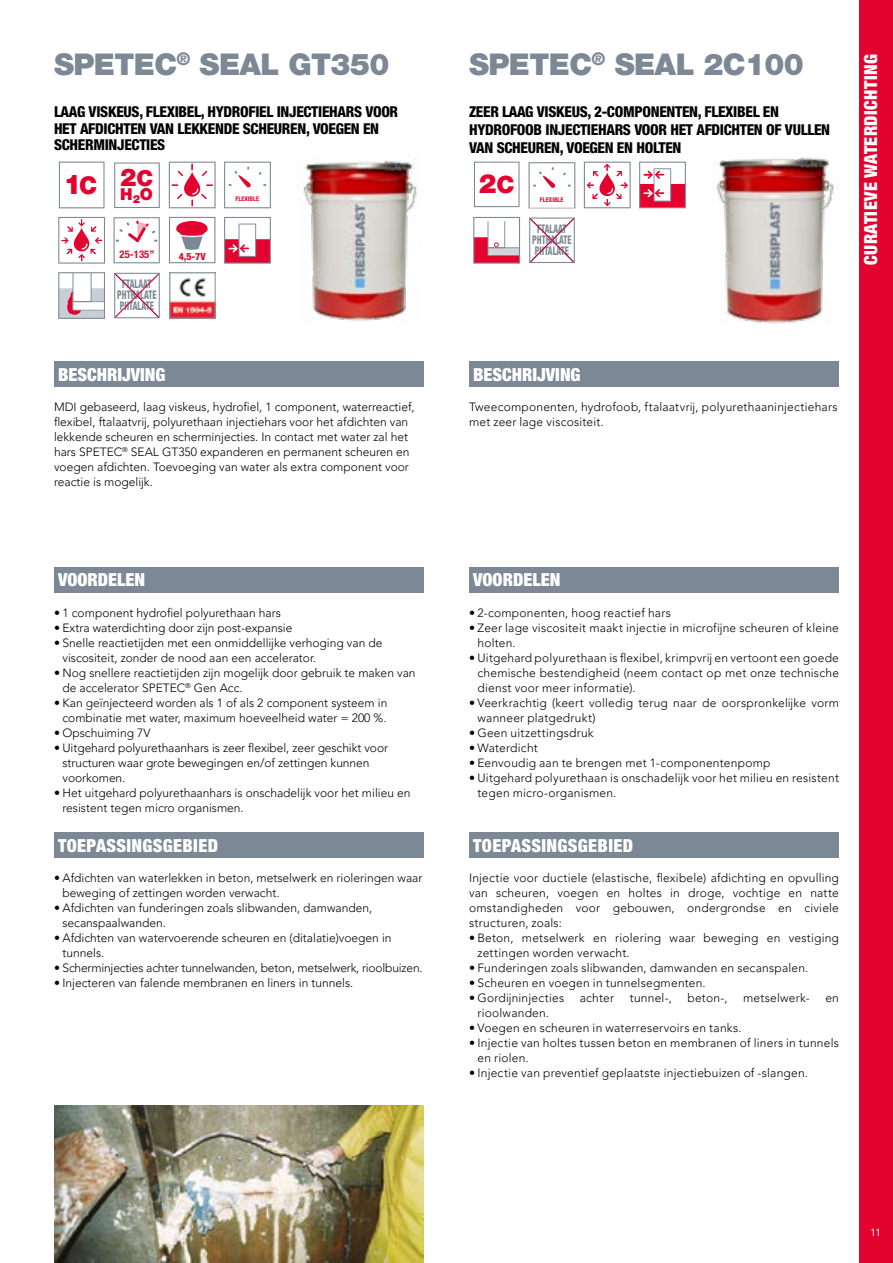
<style>
.page{position:relative;width:893px;height:1263px;background:#fff}
.page>*{position:absolute;margin:0;border:0;box-sizing:border-box;transform-origin:0 0}
.t1{font:900 30px "Helvetica Neue LT Std";letter-spacing:-.02em;color:#7c8895}
.t2{font:900 26.55px "Helvetica Neue LT Std";color:#e4032e}
.t3{font:900 24.6px "Helvetica Neue LT Std";color:#e4032e}
.t4{font:900 condensed 18px "Helvetica Neue LT Std";letter-spacing:.015em;color:#fff}
.t5{font:900 16.5px "Helvetica Neue LT Std";color:#e4032e}
.t6{font:800 condensed 15px/16.5px "Helvetica Neue LT Std";letter-spacing:-.02em;color:#000}
.t7{font:300 12px/15px "Avenir LT Pro";color:#000}
.t8{font:300 12px/15px "Avenir LT Pro";letter-spacing:.02em;color:#000}
.t9{font:800 condensed 11.85px/11.1px "Helvetica Neue LT Std";color:#7c8895;text-align:center;scale:.7 1}
.t10{font:700 condensed 10.65px "Helvetica Neue LT Std";color:#e4032e}
.t11{font:condensed 10.5px "Helvetica Neue LT Std";color:#fff}
.t12{font:800 condensed 9.9px "Helvetica Neue LT Std";color:#e4032e}
.t13{font:700 condensed 6.45px "Helvetica Neue LT Std";color:#e4032e}
.s1{font-size:27.3px}
.s2{font-size:23.85px}
</style>
<div class="page">
<div style="left:859px;top:0;width:34px;height:1263px;background:#e4032e"></div>
<img style="left:54px;top:1106px;width:370px;height:157px">
<div style="left:54px;top:361px;width:370px;height:26px;background:#7c8895"></div>
<div style="left:54px;top:567px;width:370px;height:25px;background:#7c8895"></div>
<div style="left:54px;top:832px;width:370px;height:26px;background:#7c8895"></div>
<img style="left:301px;top:161px;width:116px;height:160px">
<svg style="left:59px;top:162px;width:45px;height:46px"></svg>
<svg style="left:114px;top:163px;width:46px;height:45px"></svg>
<svg style="left:169px;top:162px;width:47px;height:46px"></svg>
<svg style="left:224px;top:162px;width:47px;height:46px"></svg>
<svg style="left:58px;top:217px;width:47px;height:47px"></svg>
<svg style="left:114px;top:217px;width:46px;height:46px"></svg>
<svg style="left:169px;top:217px;width:46px;height:46px"></svg>
<svg style="left:224px;top:217px;width:47px;height:47px"></svg>
<svg style="left:58px;top:272px;width:47px;height:47px"></svg>
<svg style="left:114px;top:272px;width:46px;height:47px"></svg>
<img style="left:169px;top:273px;width:47px;height:46px">
<img style="left:716px;top:157px;width:123px;height:166px">
<div style="left:469px;top:361px;width:370px;height:26px;background:#7c8895"></div>
<div style="left:469px;top:567px;width:370px;height:25px;background:#7c8895"></div>
<div style="left:469px;top:832px;width:370px;height:26px;background:#7c8895"></div>
<svg style="left:474px;top:162px;width:45px;height:45px"></svg>
<div style="left:475px;top:164px;width:42px;height:42px;background:#fff;border-radius:50%"></div>
<svg style="left:529px;top:162px;width:46px;height:46px"></svg>
<svg style="left:584px;top:162px;width:47px;height:46px"></svg>
<svg style="left:639px;top:162px;width:47px;height:46px"></svg>
<svg style="left:473px;top:217px;width:47px;height:47px"></svg>
<svg style="left:529px;top:217px;width:46px;height:46px"></svg>
<h1 class="t1" style="left:54px;top:47px;width:337px">SPETEC<sup>®</sup> SEAL GT350</h1>
<p class="t6" style="left:54px;top:103px;width:346px">LAAG VISKEUS, FLEXIBEL, HYDROFIEL INJECTIEHARS VOOR<br>HET AFDICHTEN VAN LEKKENDE SCHEUREN, VOEGEN EN<br>SCHERMINJECTIES</p>
<h3 class="t3" style="left:64px;top:166px;width:91px"><span class="s1">1</span>C 2<sup>C</sup></h3>
<h3 class="t5" style="left:120px;top:184px;width:34px">H O<sub>2</sub></h3>
<p class="t13" style="left:235px;top:195px;width:25px">FLEXIBLE</p>
<p class="t10" style="left:120px;top:247px;width:36px">25-135”</p>
<p class="t12" style="left:179px;top:250px;width:29px">4,5-7V</p>
<p class="t9" style="left:117px;top:278px;width:58px">FTALAAT<br>PHTHALATE<br>PHTALATE</p>
<h3 class="t4" style="left:58px;top:363px;width:109px">BESCHRIJVING</h3>
<p class="t7" style="left:54px;top:399px;width:362px">MDI gebaseerd, laag viskeus, hydrofiel, 1 component, waterreactief, flexibel, ftalaatvrij, polyurethaan injectiehars voor het afdichten van lekkende scheuren en scherminjecties. In contact met water zal het hars SPETEC<sup>®</sup> SEAL GT350 expanderen en permanent scheuren en voegen afdichten. Toevoeging van water als extra component voor reactie is mogelijk.</p>
<h3 class="t4" style="left:58px;top:569px;width:89px">VOORDELEN</h3>
<p class="t7" style="left:54px;top:605px;width:228px">• 1 component hydrofiel polyurethaan hars</p>
<p class="t7" style="left:54px;top:620px;width:240px">• Extra waterdichting door zijn post-expansie</p>
<p class="t7" style="left:63px;top:635px;width:321px;text-indent:-9px">• Snelle reactietijden met een onmiddellijke verhoging van de viscositeit, zonder de nood aan een accelerator.</p>
<p class="t7" style="left:63px;top:665px;width:355px;text-indent:-9px">• Nog snellere reactietijden zijn mogelijk door gebruik te maken van de accelerator SPETEC<sup>®</sup> Gen Acc.</p>
<p class="t7" style="left:54px;top:695px;width:335px;text-align:right">• Kan geïnjecteerd worden als 1 of als 2 component systeem in combinatie met water, maximum hoeveelheid water = 200 %.</p>
<p class="t7" style="left:54px;top:725px;width:98px">• Opschuiming 7V</p>
<p class="t7" style="left:63px;top:740px;width:327px;text-indent:-9px">• Uitgehard polyurethaanhars is zeer flexibel, zeer geschikt voor structuren waar grote bewegingen en/of zettingen kunnen voorkomen.</p>
<p class="t7" style="left:63px;top:785px;width:350px;text-indent:-9px">• Het uitgehard polyurethaanhars is onschadelijk voor het milieu en resistent tegen micro organismen.</p>
<h3 class="t4" style="left:58px;top:834px;width:161px">TOEPASSINGSGEBIED</h3>
<p class="t7" style="left:63px;top:870px;width:361px;text-indent:-9px">• Afdichten van waterlekken in beton, metselwerk en rioleringen waar beweging of zettingen worden verwacht.</p>
<p class="t7" style="left:63px;top:900px;width:311px;text-indent:-9px">• Afdichten van funderingen zoals slibwanden, damwanden, secanspaalwanden.</p>
<p class="t7" style="left:63px;top:930px;width:331px;text-indent:-9px">• Afdichten van watervoerende scheuren en (ditalatie)voegen in tunnels.</p>
<p class="t7" style="left:54px;top:960px;width:370px">• Scherminjecties achter tunnelwanden, beton, metselwerk, rioolbuizen.</p>
<p class="t7" style="left:54px;top:975px;width:301px">• Injecteren van falende membranen en liners in tunnels.</p>
<h1 class="t1" style="left:469px;top:47px;width:336px">SPETEC<sup>®</sup> SEAL 2C100</h1>
<p class="t6" style="left:469px;top:102px;width:363px;line-height:18px">ZEER LAAG VISKEUS, 2-COMPONENTEN, FLEXIBEL EN<br>HYDROFOOB INJECTIEHARS VOOR HET AFDICHTEN OF VULLEN<br>VAN SCHEUREN, VOEGEN EN HOLTEN</p>
<h2 class="t2" style="left:479px;top:167px;width:37px">2<span class="s2">C</span></h2>
<p class="t13" style="left:540px;top:195px;width:25px">FLEXIBLE</p>
<p class="t9" style="left:532px;top:223px;width:58px">FTALAAT<br>PHTHALATE<br>PHTALATE</p>
<h3 class="t4" style="left:860px;top:265px;width:212px;rotate:-90deg">CURATIEVE WATERDICHTING</h3>
<h3 class="t4" style="left:473px;top:363px;width:109px">BESCHRIJVING</h3>
<p class="t8" style="left:469px;top:399px;width:370px">Tweecomponenten, hydrofoob, ftalaatvrij, polyurethaaninjectiehars met zeer lage viscositeit.</p>
<h3 class="t4" style="left:473px;top:569px;width:89px">VOORDELEN</h3>
<p class="t8" style="left:469px;top:605px;width:203px">• 2-componenten, hoog reactief hars</p>
<p class="t8" style="left:478px;top:620px;width:363px;text-indent:-9px">• Zeer lage viscositeit maakt injectie in microfijne scheuren of kleine holten.</p>
<p class="t7" style="left:478px;top:650px;width:363px;text-align:justify;text-indent:-9px">• Uitgehard polyurethaan is flexibel, krimpvrij en vertoont een goede chemische bestendigheid (neem contact op met onze technische dienst voor meer informatie).</p>
<p class="t8" style="left:478px;top:695px;width:363px;text-indent:-9px">• Veerkrachtig (keert volledig terug naar de oorspronkelijke vorm wanneer platgedrukt)</p>
<p class="t8" style="left:469px;top:725px;width:126px">• Geen uitzettingsdruk</p>
<p class="t7" style="left:469px;top:740px;width:70px">• Waterdicht</p>
<p class="t8" style="left:469px;top:755px;width:303px">• Eenvoudig aan te brengen met 1-componentenpomp</p>
<p class="t8" style="left:478px;top:770px;width:363px;text-indent:-9px">• Uitgehard polyurethaan is onschadelijk voor het milieu en resistent tegen micro-organismen.</p>
<h3 class="t4" style="left:473px;top:834px;width:161px">TOEPASSINGSGEBIED</h3>
<p class="t7" style="left:469px;top:870px;width:371px;text-align:justify">Injectie voor ductiele (elastische, flexibele) afdichting en opvulling van scheuren, voegen en holtes in droge, vochtige en natte omstandigheden voor gebouwen, ondergrondse en civiele structuren, zoals:</p>
<p class="t8" style="left:478px;top:930px;width:363px;text-indent:-9px">• Beton, metselwerk en riolering waar beweging en vestiging zettingen worden verwacht.</p>
<p class="t8" style="left:469px;top:960px;width:341px">• Funderingen zoals slibwanden, damwanden en secanspalen.</p>
<p class="t8" style="left:469px;top:975px;width:238px">• Scheuren en voegen in tunnelsegmenten.</p>
<p class="t7" style="left:469px;top:990px;width:97px">• Gordijninjecties</p>
<p class="t7" style="left:580px;top:990px;width:36px">achter</p>
<p class="t7" style="left:630px;top:990px;width:44px">tunnel-,</p>
<p class="t7" style="left:687px;top:990px;width:42px">beton-,</p>
<p class="t8" style="left:743px;top:990px;width:68px">metselwerk-</p>
<p class="t7" style="left:825px;top:990px;width:15px">en</p>
<p class="t8" style="left:478px;top:1005px;width:73px">rioolwanden.</p>
<p class="t8" style="left:469px;top:1020px;width:274px">• Voegen en scheuren in waterreservoirs en tanks.</p>
<p class="t8" style="left:478px;top:1035px;width:363px;text-indent:-9px">• Injectie van holtes tussen beton en membranen of liners in tunnels en riolen.</p>
<p class="t7" style="left:469px;top:1065px;width:340px">• Injectie van preventief geplaatste injectiebuizen of -slangen.</p>
<p class="t11" style="left:871px;top:1226px;width:12px">11</p>
</div>
